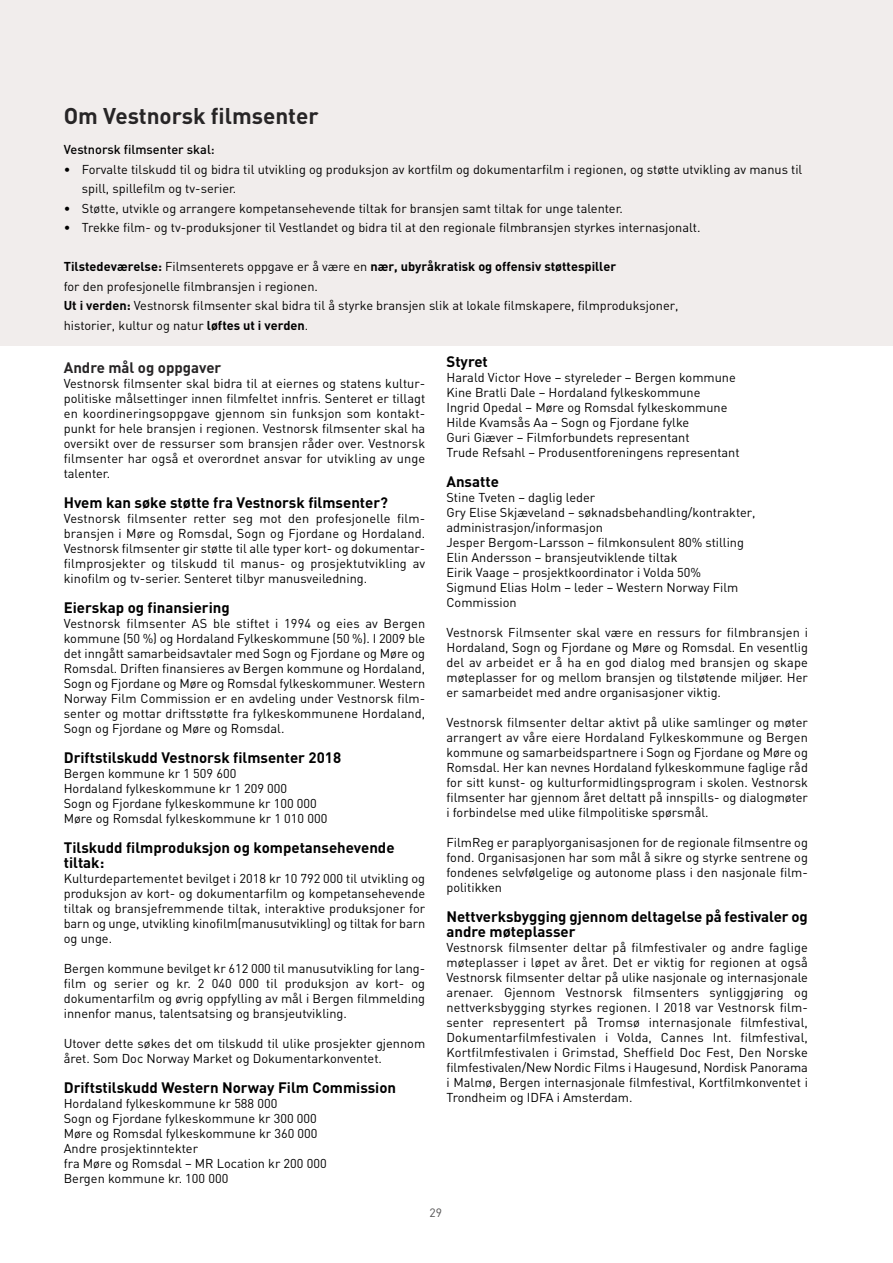
<style>
.page{position:relative;width:893px;height:1263px;background:#fff}
.page>*{position:absolute;margin:0;border:0;box-sizing:border-box;transform-origin:0 0}
.t1{font:700 22.5px "DIN";color:#272526}
.t2{font:700 15px/15px "DIN";color:#000}
.t3{font:700 15px "DIN";color:#272526}
.t4{font:12.75px/15px "DIN";color:#000;text-align:justify}
.t5{font:500 12.75px "DIN";color:#000}
.t6{font:12px "DIN";color:#525152}
.s1{font-weight:700}
</style>
<div class="page">
<div style="left:0;top:0;width:893px;height:345px;background:#f1edec"></div>
<h1 class="t1" style="left:64px;top:103px;width:256px">Om Vestnorsk filmsenter</h1>
<p class="t5" style="left:64px;top:142px;width:153px">Vestnorsk filmsenter skal:</p>
<p class="t4" style="left:82px;top:160px;width:722px;line-height:19.5px;text-indent:-18px">• Forvalte tilskudd til og bidra til utvikling og produksjon av kortfilm og dokumentarfilm i regionen, og støtte utvikling av manus til spill, spillefilm og tv-serier.</p>
<p class="t4" style="left:64px;top:201px;width:561px">• Støtte, utvikle og arrangere kompetansehevende tiltak for bransjen samt tiltak for unge talenter.</p>
<p class="t4" style="left:64px;top:220px;width:638px">• Trekke film- og tv-produksjoner til Vestlandet og bidra til at den regionale filmbransjen styrkes internasjonalt.</p>
<p class="t4" style="left:64px;top:257px;width:616px;line-height:19.5px;text-align:left"><span class="s1">Tilstedeværelse:</span> Filmsenterets oppgave er å være en <span class="s1">nær, ubyråkratisk og offensiv støttespiller<br></span>for den profesjonelle filmbransjen i regionen.<br><span class="s1">Ut i verden:</span> Vestnorsk filmsenter skal bidra til å styrke bransjen slik at lokale filmskapere, filmproduksjoner, historier, kultur og natur <span class="s1">løftes ut i verden</span>.</p>
<p class="t3" style="left:64px;top:359px;width:159px">Andre mål og oppgaver</p>
<p class="t4" style="left:64px;top:376px;width:363px">Vestnorsk filmsenter skal bidra til at eiernes og statens kultur&shy;politiske målsettinger innen filmfeltet innfris. Senteret er tillagt en koordineringsoppgave gjennom sin funksjon som kontakt&shy;punkt for hele bransjen i regionen. Vestnorsk filmsenter skal ha oversikt over de ressurser som bransjen råder over. Vestnorsk filmsenter har også et overordnet ansvar for utvikling av unge talenter.</p>
<p class="t2" style="left:64px;top:496px;width:326px">Hvem kan søke støtte fra Vestnorsk filmsenter?</p>
<p class="t4" style="left:64px;top:511px;width:363px">Vestnorsk filmsenter retter seg mot den profesjonelle film&shy;bransjen i Møre og Romsdal, Sogn og Fjordane og Hordaland.<br>Vestnorsk filmsenter gir støtte til alle typer kort- og dokumentar&shy;filmprosjekter og tilskudd til manus- og prosjektutvikling av kinofilm og tv-serier. Senteret tilbyr manusveiledning.</p>
<p class="t2" style="left:64px;top:601px;width:168px">Eierskap og finansiering</p>
<p class="t4" style="left:64px;top:616px;width:363px">Vestnorsk filmsenter AS ble stiftet i 1994 og eies av Bergen kommune (50 %) og Hordaland Fylkeskommune (50 %). I 2009 ble det inngått samarbeidsavtaler med Sogn og Fjordane og Møre og Romsdal. Driften finansieres av Bergen kommune og Hordaland, Sogn og Fjordane og Møre og Romsdal fylkeskommuner. Western Norway Film Commission er en avdeling under Vestnorsk film&shy;senter og mottar driftsstøtte fra fylkeskommunene Hordaland, Sogn og Fjordane og Møre og Romsdal.</p>
<p class="t2" style="left:64px;top:751px;width:279px">Driftstilskudd Vestnorsk filmsenter 2018</p>
<p class="t4" style="left:64px;top:766px;width:265px;text-align:left">Bergen kommune kr 1 509 600<br>Hordaland fylkeskommune kr 1 209 000<br>Sogn og Fjordane fylkeskommune kr 100 000<br>Møre og Romsdal fylkeskommune kr 1 010 000</p>
<p class="t2" style="left:64px;top:841px;width:332px">Tilskudd filmproduksjon og kompetansehevende tiltak:</p>
<p class="t4" style="left:64px;top:871px;width:363px">Kulturdepartementet bevilget i 2018 kr 10 792 000 til utvikling og produksjon av kort- og dokumentarfilm og kompetansehevende tiltak og bransjefremmende tiltak, interaktive produksjoner for barn og unge, utvikling kinofilm(manusutvikling) og tiltak for barn og unge.</p>
<p class="t4" style="left:64px;top:961px;width:363px">Bergen kommune bevilget kr 612 000 til manusutvikling for lang&shy;film og serier og kr. 2 040 000 til produksjon av kort- og dokumentarfilm og øvrig oppfylling av mål i Bergen filmmelding innenfor manus, talentsatsing og bransjeutvikling.</p>
<p class="t4" style="left:64px;top:1036px;width:363px">Utover dette søkes det om tilskudd til ulike prosjekter gjennom året. Som Doc Norway Market og Dokumentarkonventet.</p>
<p class="t2" style="left:64px;top:1081px;width:334px">Driftstilskudd Western Norway Film Commission</p>
<p class="t4" style="left:64px;top:1096px;width:264px;text-align:left">Hordaland fylkeskommune kr 588 000<br>Sogn og Fjordane fylkeskommune kr 300 000<br>Møre og Romsdal fylkeskommune kr 360 000<br>Andre prosjektinntekter<br>fra Møre og Romsdal – MR Location kr 200 000<br>Bergen kommune kr. 100 000</p>
<p class="t2" style="left:446px;top:355px;width:43px">Styret</p>
<p class="t4" style="left:446px;top:370px;width:295px;text-align:left">Harald Victor Hove – styreleder – Bergen kommune Kine Bratli Dale – Hordaland fylkeskommune<br>Ingrid Opedal – Møre og Romsdal fylkeskommune Hilde Kvamsås Aa – Sogn og Fjordane fylke<br>Guri Giæver – Filmforbundets representant<br>Trude Refsahl – Produsentforeningens representant</p>
<p class="t2" style="left:446px;top:475px;width:54px">Ansatte</p>
<p class="t4" style="left:446px;top:490px;width:311px;text-align:left">Stine Tveten – daglig leder<br>Gry Elise Skjæveland – søknadsbehandling/kontrakter, administrasjon/informasjon<br>Jesper Bergom-Larsson – filmkonsulent 80% stilling Elin Andersson – bransjeutviklende tiltak<br>Eirik Vaage – prosjektkoordinator i Volda 50%<br>Sigmund Elias Holm – leder – Western Norway Film Commission</p>
<p class="t4" style="left:446px;top:625px;width:363px">Vestnorsk Filmsenter skal være en ressurs for filmbransjen i Hordaland, Sogn og Fjordane og Møre og Romsdal. En vesentlig del av arbeidet er å ha en god dialog med bransjen og skape møteplasser for og mellom bransjen og tilstøtende miljøer. Her er samarbeidet med andre organisasjoner viktig.</p>
<p class="t4" style="left:446px;top:715px;width:363px">Vestnorsk filmsenter deltar aktivt på ulike samlinger og møter arrangert av våre eiere Hordaland Fylkeskommune og Bergen kommune og samarbeidspartnere i Sogn og Fjordane og Møre og Romsdal. Her kan nevnes Hordaland fylkeskommune faglige råd for sitt kunst- og kulturformidlingsprogram i skolen. Vestnorsk filmsenter har gjennom året deltatt på innspills- og dialogmøter i forbindelse med ulike filmpolitiske spørsmål.</p>
<p class="t4" style="left:446px;top:835px;width:363px">FilmReg er paraplyorganisasjonen for de regionale filmsentre og fond. Organisasjonen har som mål å sikre og styrke sentrene og fondenes selvfølgelige og autonome plass i den nasjonale film&shy;politikken</p>
<p class="t2" style="left:446px;top:910px;width:363px">Nettverksbygging gjennom deltagelse på festivaler og andre møteplasser</p>
<p class="t4" style="left:446px;top:940px;width:363px">Vestnorsk filmsenter deltar på filmfestivaler og andre faglige møteplasser i løpet av året. Det er viktig for regionen at også Vestnorsk filmsenter deltar på ulike nasjonale og internasjonale arenaer. Gjennom Vestnorsk filmsenters synliggjøring og nettverksbygging styrkes regionen. I 2018 var Vestnorsk film&shy;senter representert på Tromsø internasjonale filmfestival, Dokumentarfilmfestivalen i Volda, Cannes Int. filmfestival, Kortfilmfestivalen i Grimstad, Sheffield Doc Fest, Den Norske filmfestivalen/New Nordic Films i Haugesund, Nordisk Panorama i Malmø, Bergen internasjonale filmfestival, Kortfilmkonventet i Trondheim og IDFA i Amsterdam.</p>
<p class="t6" style="left:430px;top:1206px;width:14px">29</p>
</div>
